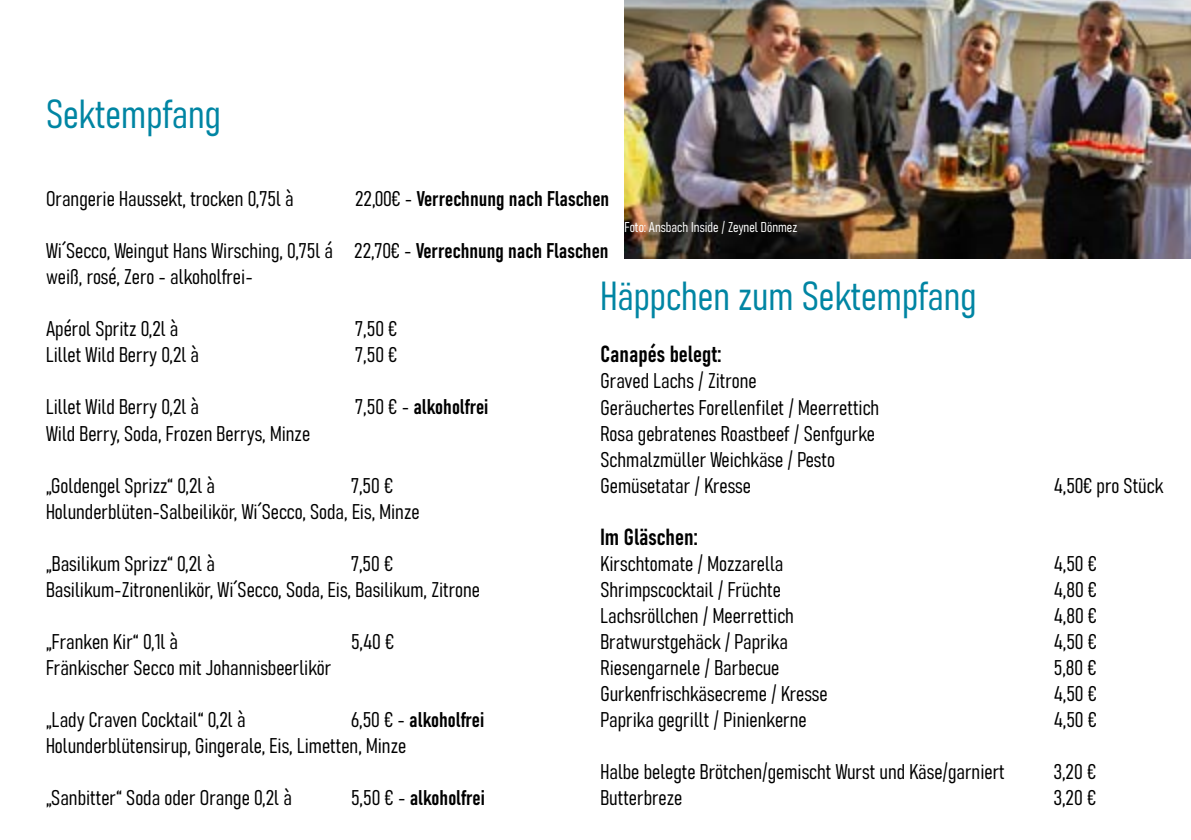
<style>
.page{position:relative;width:1191px;height:840px;background:#fff}
.page>*{position:absolute;margin:0;border:0;box-sizing:border-box;transform-origin:0 0}
.t1{font:40px "Bahnschrift";color:#0085a3}
.t2{font:23px "Bahnschrift";color:#000}
.t3{font:21px/26px "Bahnschrift";color:#000}
.t4{font:14px "Bahnschrift";color:#fff}
</style>
<div class="page">
<img style="left:624px;top:0;width:567px;height:258px">
<h1 class="t1" style="left:46px;top:84px;width:176px">Sektempfang</h1>
<p class="t3" style="left:46px;top:184px;width:249px">Orangerie Haussekt, trocken 0,75l à</p>
<p class="t3" style="left:355px;top:184px;width:256px">22,00€ - Verrechnung nach Flaschen</p>
<p class="t3" style="left:46px;top:236px;width:564px">Wi´Secco, Weingut Hans Wirsching, 0,75l á 22,70€ - Verrechnung nach Flaschen weiß, rosé, Zero - alkoholfrei-</p>
<p class="t3" style="left:46px;top:314px;width:134px">Apérol Spritz 0,2l à</p>
<p class="t3" style="left:355px;top:314px;width:44px">7,50 €</p>
<p class="t3" style="left:46px;top:340px;width:154px">Lillet Wild Berry 0,2l à</p>
<p class="t3" style="left:355px;top:340px;width:44px">7,50 €</p>
<p class="t3" style="left:46px;top:392px;width:154px">Lillet Wild Berry 0,2l à</p>
<p class="t3" style="left:355px;top:392px;width:135px">7,50 € - alkoholfrei</p>
<p class="t3" style="left:46px;top:418px;width:266px">Wild Berry, Soda, Frozen Berrys, Minze</p>
<p class="t3" style="left:46px;top:470px;width:170px">„Goldengel Sprizz“ 0,2l à</p>
<p class="t4" style="left:624px;top:216px;width:174px">Foto: Ansbach Inside / Zeynel Dönmez</p>
<h1 class="t1" style="left:600px;top:266px;width:377px">Häppchen zum Sektempfang</h1>
<p class="t2" style="left:600px;top:336px;width:122px">Canapés belegt:</p>
<p class="t3" style="left:600px;top:366px;width:280px">Graved Lachs / Zitrone<br>Geräuchertes Forellenfilet / Meerrettich<br>Rosa gebratenes Roastbeef / Senfgurke<br>Schmalzmüller Weichkäse / Pesto<br>Gemüsetatar / Kresse</p>
<p class="t3" style="left:46px;top:470px;width:375px;text-indent:305px">7,50 €<br>Holunderblüten-Salbeilikör, Wi´Secco, Soda, Eis, Minze</p>
<p class="t3" style="left:46px;top:548px;width:170px">„Basilikum Sprizz“ 0,2l à</p>
<p class="t3" style="left:1053px;top:470px;width:111px">4,50€ pro Stück</p>
<p class="t2" style="left:600px;top:518px;width:99px">Im Gläschen:</p>
<p class="t3" style="left:600px;top:548px;width:184px">Kirschtomate / Mozzarella</p>
<p class="t3" style="left:1053px;top:548px;width:45px">4,50 €</p>
<p class="t3" style="left:600px;top:574px;width:182px">Shrimpscocktail / Früchte</p>
<p class="t3" style="left:1053px;top:574px;width:45px">4,80 €</p>
<p class="t3" style="left:600px;top:600px;width:195px">Lachsröllchen / Meerrettich</p>
<p class="t3" style="left:1053px;top:600px;width:45px">4,80 €</p>
<p class="t3" style="left:600px;top:626px;width:189px">Bratwurstgehäck / Paprika</p>
<p class="t3" style="left:1053px;top:626px;width:45px">4,50 €</p>
<p class="t3" style="left:600px;top:652px;width:180px">Riesengarnele / Barbecue</p>
<p class="t3" style="left:1053px;top:652px;width:44px">5,80 €</p>
<p class="t3" style="left:600px;top:678px;width:229px">Gurkenfrischkäsecreme / Kresse</p>
<p class="t3" style="left:1053px;top:678px;width:45px">4,50 €</p>
<p class="t3" style="left:600px;top:704px;width:208px">Paprika gegrillt / Pinienkerne</p>
<p class="t3" style="left:1053px;top:704px;width:45px">4,50 €</p>
<p class="t3" style="left:600px;top:756px;width:406px">Halbe belegte Brötchen/gemischt Wurst und Käse/garniert</p>
<p class="t3" style="left:1053px;top:756px;width:44px">3,20 €</p>
<p class="t3" style="left:600px;top:782px;width:83px">Butterbreze</p>
<p class="t3" style="left:1053px;top:782px;width:44px">3,20 €</p>
<p class="t3" style="left:46px;top:548px;width:435px;text-indent:305px">7,50 €<br>Basilikum-Zitronenlikör, Wi´Secco, Soda, Eis, Basilikum, Zitrone</p>
<p class="t3" style="left:46px;top:626px;width:133px">„Franken Kir“ 0,1l à</p>
<p class="t3" style="left:351px;top:626px;width:45px">5,40 €</p>
<p class="t3" style="left:46px;top:652px;width:287px">Fränkischer Secco mit Johannisbeerlikör</p>
<p class="t3" style="left:46px;top:704px;width:201px">„Lady Craven Cocktail“ 0,2l à</p>
<p class="t3" style="left:46px;top:704px;width:440px;text-indent:305px">6,50 € - alkoholfrei<br>Holunderblütensirup, Gingerale, Eis, Limetten, Minze</p>
<p class="t3" style="left:46px;top:782px;width:247px">„Sanbitter“ Soda oder Orange 0,2l à</p>
<p class="t3" style="left:351px;top:782px;width:135px">5,50 € - alkoholfrei</p>
</div>
